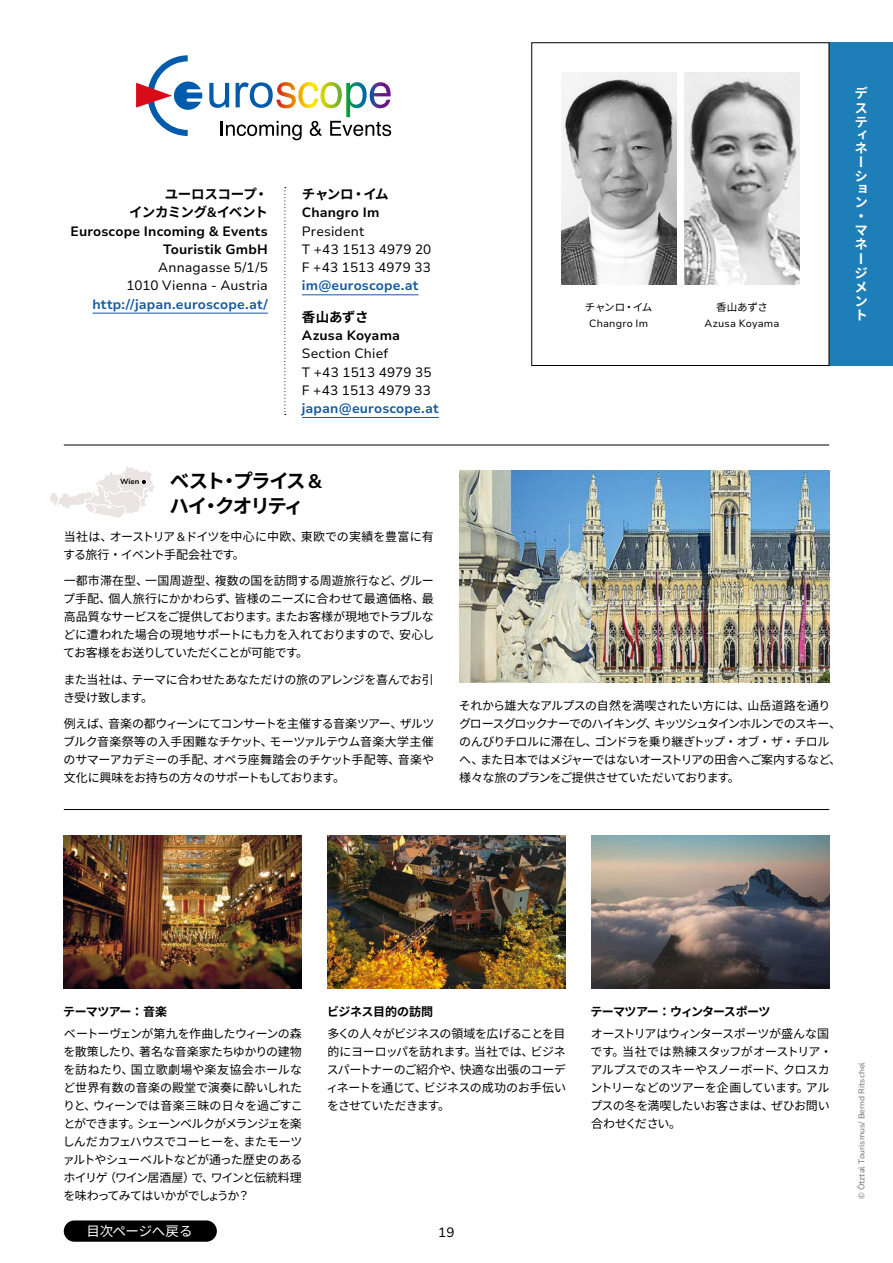
<style>
.page{position:relative;width:893px;height:1263px;background:#fff}
.page>*{position:absolute;margin:0;border:0;box-sizing:border-box;transform-origin:0 0}
.t1{font:700 19.5px/25.5px "Noto Sans CJ Kjp";letter-spacing:-.1em;color:#000}
.t2{font:13.5px/18.3px "Nunito Sans 10 pt";letter-spacing:.01em;color:#000}
.t3{font:700 13.5px "Nunito Sans 10 pt";letter-spacing:.015em;color:#15599f}
.t4{font:700 13.5px/18.3px "Nunito Sans 10 pt";letter-spacing:.01em;color:#000;text-align:right}
.t5{font:700 13.5px/18.3px "Noto Sans CJ Kjp";letter-spacing:-.035em;color:#000;text-align:right}
.t6{font:700 13.5px/14.1px "Noto Sans CJ Kjp";color:#fff}
.t7{font:13.5px "Noto Sans CJ Kjp";letter-spacing:-.01em;color:#fff}
.t8{font:12px/18px "Noto Sans CJ Kjp";letter-spacing:-.045em;color:#000;text-align:justify}
.t9{font:12px/18px "Noto Sans CJ Kjp";letter-spacing:-.025em;color:#000}
.t10{font:700 12px "Noto Sans CJ Kjp";letter-spacing:-.05em;color:#000}
.t11{font:700 12px "Noto Sans CJ Kjp";letter-spacing:-.015em;color:#000}
.t12{font:10.5px "Nunito Sans 10 pt";letter-spacing:.02em;color:#000}
.t13{font:10.5px "Noto Sans CJ Kjp";letter-spacing:-.025em;color:#000}
.t14{font:8.25px "Nunito Sans 10 pt";color:#727171}
.t15{font:700 7.5px "Nunito Sans 10 pt";color:#000}
.s1{font-family:"Nunito Sans 10 pt"}
</style>
<div class="page">
<img style="left:685px;top:72px;width:114px;height:213px">
<img style="left:561px;top:72px;width:115px;height:213px">
<hr style="left:64px;top:809px;width:765px;height:1px;background:#000">
<hr style="left:64px;top:445px;width:765px;height:1px;background:#000">
<div style="left:829px;top:43px;width:64px;height:323px;background:#1e7fb8"></div>
<div style="left:64px;top:1220px;width:153px;height:22px;background:#000;border-radius:11px"></div>
<img style="left:327px;top:835px;width:239px;height:153px">
<img style="left:591px;top:835px;width:238px;height:153px">
<img style="left:64px;top:835px;width:238px;height:153px">
<svg style="left:136px;top:55px;width:66px;height:81px"></svg>
<svg style="left:209px;top:82px;width:182px;height:58px"></svg>
<hr style="left:92px;top:313px;width:176px;height:1px;background:#15599f">
<hr style="left:302px;top:295px;width:116px;height:1px;background:#15599f">
<hr style="left:302px;top:417px;width:137px;height:1px;background:#15599f">
<svg style="left:284px;top:187px;width:2px;height:228px"></svg>
<img style="left:459px;top:471px;width:370px;height:211px">
<svg style="left:50px;top:466px;width:104px;height:52px"></svg>
<p class="t5" style="left:129px;top:185px;width:140px">ユーロスコープ・<br>インカミング<span class="s1">&amp;</span>イベント</p>
<p class="t4" style="left:70px;top:221px;width:199px">Euroscope Incoming &amp; Events<br>Touristik GmbH</p>
<p class="t2" style="left:127px;top:258px;width:143px;text-align:right">Annagasse 5/1/5<br>1010 Vienna - Austria</p>
<p class="t3" style="left:92px;top:294px;width:177px">http://japan.euroscope.at/</p>
<p class="t5" style="left:302px;top:185px;width:88px">チャンロ・イム</p>
<p class="t4" style="left:302px;top:203px;width:79px">Changro Im</p>
<p class="t2" style="left:302px;top:221px;width:131px">President<br>T +43 1513 4979 20<br>F +43 1513 4979 33</p>
<p class="t3" style="left:302px;top:276px;width:118px">im@euroscope.at</p>
<p class="t5" style="left:302px;top:308px;width:68px">香山あずさ</p>
<p class="t4" style="left:302px;top:325px;width:100px">Azusa Koyama</p>
<p class="t2" style="left:302px;top:344px;width:131px">Section Chief<br>T +43 1513 4979 35<br>F +43 1513 4979 33</p>
<p class="t3" style="left:302px;top:399px;width:139px">japan@euroscope.at</p>
<p class="t13" style="left:585px;top:301px;width:69px">チャンロ・イム</p>
<p class="t12" style="left:589px;top:316px;width:60px">Changro Im</p>
<p class="t13" style="left:716px;top:301px;width:54px">香山あずさ</p>
<p class="t12" style="left:705px;top:316px;width:76px">Azusa Koyama</p>
<p class="t6" style="left:854px;top:87px;width:15px;text-align:justify">デステ</p>
<p class="t6" style="left:854px;top:128px;width:14px;line-height:13.5px">ィネーション</p>
<p class="t6" style="left:854px;top:209px;width:14px">・マネージメント</p>
<h1 class="t1" style="left:170px;top:468px;width:154px">ベスト・プライス <span class="s1">&amp;</span>ハイ・クオリティ</h1>
<p class="t8" style="left:63px;top:528px;width:372px">当社は、オーストリア<span class="s1">&amp;</span>ドイツを中心に中欧、東欧での実績を豊富に有する旅行・イベント手配会社です。</p>
<p class="t8" style="left:63px;top:572px;width:373px">一都市滞在型、一国周遊型、複数の国を訪問する周遊旅行など、グループ手配、個人旅行にかかわらず、皆様のニーズに合わせて最適価格、最高品質なサービスをご提供しております。またお客様が現地でトラブルなどに遭われた場合の現地サポートにも力を入れておりますので、安心してお客様をお送りしていただくことが可能です。</p>
<p class="t9" style="left:63px;top:671px;width:372px">また当社は、テーマに合わせたあなただけの旅のアレンジを喜んでお引き受け致します。</p>
<p class="t8" style="left:63px;top:715px;width:373px">例えば、音楽の都ウィーンにてコンサートを主催する音楽ツアー、ザルツブルク音楽祭等の入手困難なチケット、モーツァルテウム音楽大学主催のサマーアカデミーの手配、オペラ座舞踏会のチケット手配等、音楽や文化に興味をお持ちの方々のサポートもしております。</p>
<p class="t15" style="left:120px;top:476px;width:21px">Wien</p>
<p class="t8" style="left:459px;top:697px;width:384px;text-align:left">それから雄大なアルプスの自然を満喫されたい方には、山岳道路を通りグロースグロックナーでのハイキング、キッツシュタインホルンでのスキー、のんびりチロルに滞在し、ゴンドラを乗り継ぎトップ・オブ・ザ・チロルへ、また日本ではメジャーではないオーストリアの田舎へご案内するなど、様々な旅のプランをご提供させていただいております。</p>
<p class="t10" style="left:63px;top:1005px;width:105px">テーマツアー：音楽</p>
<p class="t8" style="left:63px;top:1025px;width:241px">ベートーヴェンが第九を作曲したウィーンの森を散策したり、著名な音楽家たちゆかりの建物を訪ねたり、国立歌劇場や楽友協会ホールなど世界有数の音楽の殿堂で演奏に酔いしれたりと、ウィーンでは音楽三昧の日々を過ごすことができます。シェーンベルクがメランジェを楽しんだカフェハウスでコーヒーを、またモーツァルトやシューベルトなどが通った歴史のあるホイリゲ（ワイン居酒屋）で、ワインと伝統料理を味わってみてはいかがでしょうか？</p>
<p class="t7" style="left:86px;top:1224px;width:108px">目次ページへ戻る</p>
<p class="t11" style="left:327px;top:1005px;width:107px">ビジネス目的の訪問</p>
<p class="t8" style="left:327px;top:1025px;width:241px">多くの人々がビジネスの領域を広げることを目的にヨーロッパを訪れます。当社では、ビジネスパートナーのご紹介や、快適な出張のコーディネートを通じて、ビジネスの成功のお手伝いをさせていただきます。</p>
<p class="t10" style="left:590px;top:1005px;width:182px">テーマツアー：ウィンタースポーツ</p>
<p class="t8" style="left:590px;top:1025px;width:243px;text-align:left">オーストリアはウィンタースポーツが盛んな国です。当社では熟練スタッフがオーストリア・アルプスでのスキーやスノーボード、クロスカントリーなどのツアーを企画しています。アルプスの冬を満喫したいお客さまは、ぜひお問い合わせください。</p>
<p class="t2" style="left:438px;top:1222px;width:18px">19</p>
<p class="t14" style="left:856px;top:1199px;width:138px;rotate:-90deg">© Ötztal Tourismus/ Bernd Ritschel</p>
</div>
